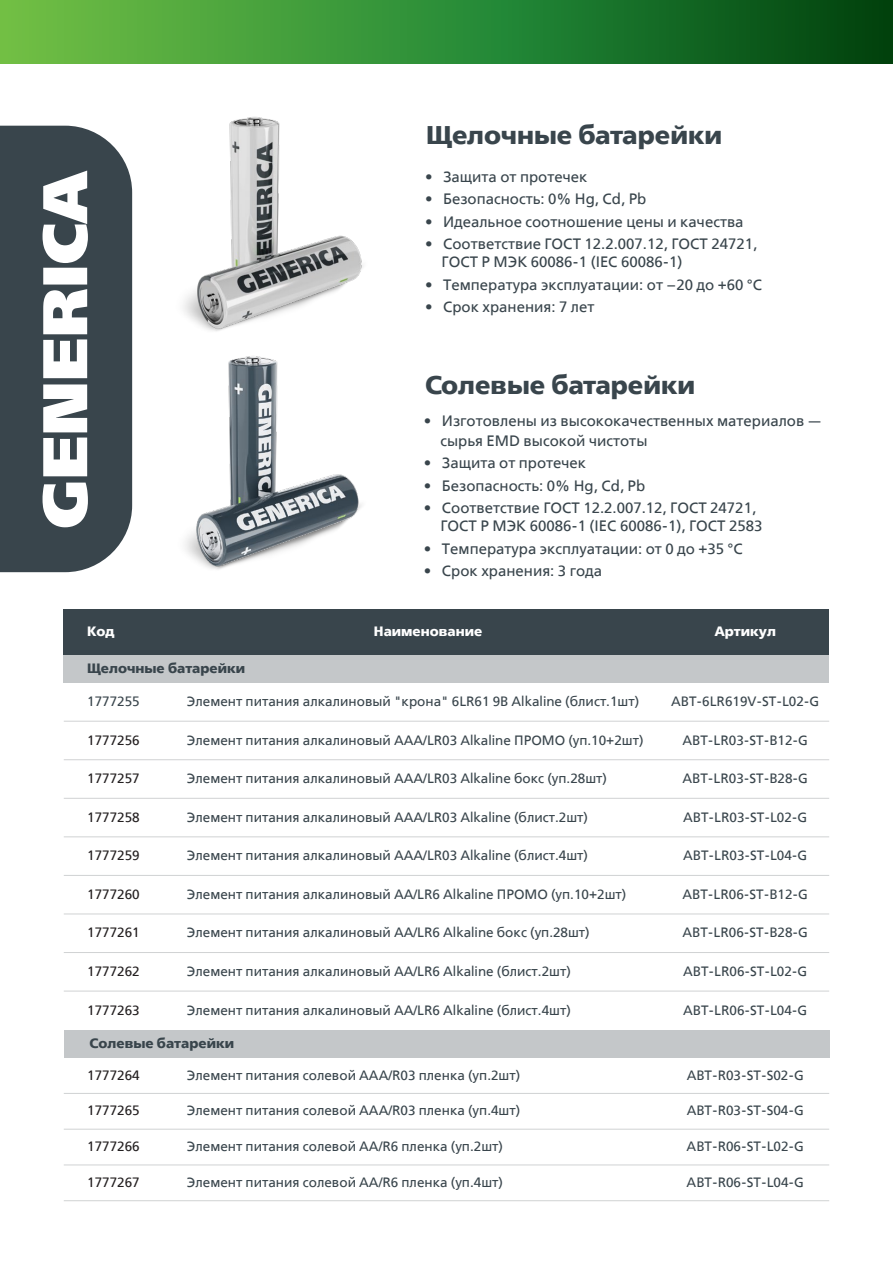
<style>
.page{position:relative;width:893px;height:1263px;background:#fff}
.page>*{position:absolute;margin:0;border:0;box-sizing:border-box;transform-origin:0 0}
.t1{font:700 25.5px "Free Set";color:#39454c}
.t2{font:15px/18px "Free Set";color:#39454c}
.t3{font:13.5px "Free Set";color:#39454c}
.t4{font:13.5px "Free Set";color:#231f20}
.t5{font:700 13.5px "Free Set";color:#39454c}
.t6{font:700 13.5px "Free Set";color:#fff}
</style>
<div class="page">
<img style="left:183px;top:117px;width:180px;height:213px">
<div style="left:0;top:0;width:893px;height:64px;background:linear-gradient(to right,#6cc74c,#004916)"></div>
<div style="left:0;top:126px;width:132px;height:446px;background:#39454c"></div>
<svg style="left:42px;top:171px;width:46px;height:356px"></svg>
<div style="left:64px;top:610px;width:765px;height:45px;background:#39454c"></div>
<div style="left:64px;top:655px;width:765px;height:28px;background:#c4c7c9"></div>
<div style="left:64px;top:1030px;width:765px;height:28px;background:#c4c7c9"></div>
<img style="left:185px;top:356px;width:177px;height:211px">
<hr style="left:64px;top:1200px;width:765px;height:1px;background:#d0d2d3">
<hr style="left:64px;top:1093px;width:765px;height:1px;background:#d0d2d3">
<hr style="left:64px;top:721px;width:765px;height:1px;background:#d0d2d3">
<hr style="left:64px;top:759px;width:765px;height:1px;background:#d0d2d3">
<hr style="left:64px;top:798px;width:765px;height:1px;background:#d0d2d3">
<hr style="left:64px;top:836px;width:765px;height:1px;background:#d0d2d3">
<hr style="left:64px;top:875px;width:765px;height:1px;background:#d0d2d3">
<hr style="left:64px;top:913px;width:765px;height:1px;background:#d0d2d3">
<hr style="left:64px;top:952px;width:765px;height:1px;background:#d0d2d3">
<hr style="left:64px;top:990px;width:765px;height:1px;background:#d0d2d3">
<hr style="left:64px;top:1129px;width:765px;height:1px;background:#d0d2d3">
<hr style="left:64px;top:1164px;width:765px;height:1px;background:#d0d2d3">
<h1 class="t1" style="left:426px;top:118px;width:298px">Щелочные батарейки</h1>
<p class="t2" style="left:425px;top:167px;width:164px">• Защита от протечек</p>
<p class="t2" style="left:425px;top:189px;width:223px">• Безопасность: 0% Hg, Cd, Pb</p>
<p class="t2" style="left:425px;top:212px;width:320px">• Идеальное соотношение цены и качества</p>
<p class="t2" style="left:442px;top:234px;width:317px;text-indent:-16px">• Соответствие ГОСТ 12.2.007.12, ГОСТ 24721,<br>ГОСТ Р МЭК 60086-1 (IEC 60086-1)</p>
<p class="t2" style="left:425px;top:275px;width:339px">• Температура эксплуатации: от –20 до +60 °С</p>
<p class="t2" style="left:425px;top:297px;width:171px">• Срок хранения: 7 лет</p>
<p class="t6" style="left:87px;top:623px;width:29px">Код</p>
<p class="t5" style="left:87px;top:659px;width:160px">Щелочные батарейки</p>
<h1 class="t1" style="left:425px;top:368px;width:272px">Солевые батарейки</h1>
<p class="t2" style="left:440px;top:411px;width:383px;line-height:19.5px;text-indent:-16px">• Изготовлены из высококачественных материалов — сырья EMD высокой чистоты</p>
<p class="t2" style="left:424px;top:454px;width:164px">• Защита от протечек</p>
<p class="t2" style="left:424px;top:476px;width:223px">• Безопасность: 0% Hg, Cd, Pb</p>
<p class="t2" style="left:440px;top:499px;width:323px;text-indent:-16px">• Соответствие ГОСТ 12.2.007.12, ГОСТ 24721,<br>ГОСТ Р МЭК 60086-1 (IEC 60086-1), ГОСТ 2583</p>
<p class="t2" style="left:424px;top:539px;width:321px">• Температура эксплуатации: от 0 до +35 °С</p>
<p class="t2" style="left:424px;top:562px;width:180px">• Срок хранения: 3 года</p>
<p class="t6" style="left:374px;top:623px;width:110px">Наименование</p>
<p class="t6" style="left:715px;top:623px;width:63px">Артикул</p>
<p class="t3" style="left:87px;top:692px;width:54px">1777255</p>
<p class="t4" style="left:87px;top:731px;width:54px">1777256</p>
<p class="t4" style="left:87px;top:769px;width:54px">1777257</p>
<p class="t4" style="left:87px;top:808px;width:54px">1777258</p>
<p class="t4" style="left:87px;top:847px;width:54px">1777259</p>
<p class="t4" style="left:87px;top:885px;width:54px">1777260</p>
<p class="t4" style="left:87px;top:924px;width:54px">1777261</p>
<p class="t4" style="left:87px;top:963px;width:54px">1777262</p>
<p class="t4" style="left:87px;top:1001px;width:54px">1777263</p>
<p class="t3" style="left:187px;top:692px;width:454px">Элемент питания алкалиновый "крона" 6LR61 9В Alkaline (блист.1шт)</p>
<p class="t3" style="left:187px;top:731px;width:458px">Элемент питания алкалиновый AAA/LR03 Alkaline ПРОМО (уп.10+2шт)</p>
<p class="t3" style="left:187px;top:769px;width:422px">Элемент питания алкалиновый AAA/LR03 Alkaline бокс (уп.28шт)</p>
<p class="t3" style="left:187px;top:808px;width:403px">Элемент питания алкалиновый AAA/LR03 Alkaline (блист.2шт)</p>
<p class="t3" style="left:187px;top:847px;width:403px">Элемент питания алкалиновый AAA/LR03 Alkaline (блист.4шт)</p>
<p class="t3" style="left:187px;top:885px;width:441px">Элемент питания алкалиновый AA/LR6 Alkaline ПРОМО (уп.10+2шт)</p>
<p class="t3" style="left:187px;top:924px;width:404px">Элемент питания алкалиновый AA/LR6 Alkaline бокс (уп.28шт)</p>
<p class="t3" style="left:187px;top:963px;width:385px">Элемент питания алкалиновый AA/LR6 Alkaline (блист.2шт)</p>
<p class="t3" style="left:187px;top:1001px;width:385px">Элемент питания алкалиновый AA/LR6 Alkaline (блист.4шт)</p>
<p class="t3" style="left:671px;top:692px;width:150px">ABT-6LR619V-ST-L02-G</p>
<p class="t3" style="left:683px;top:731px;width:127px">ABT-LR03-ST-B12-G</p>
<p class="t3" style="left:683px;top:769px;width:127px">ABT-LR03-ST-B28-G</p>
<p class="t3" style="left:683px;top:808px;width:126px">ABT-LR03-ST-L02-G</p>
<p class="t3" style="left:683px;top:847px;width:126px">ABT-LR03-ST-L04-G</p>
<p class="t3" style="left:683px;top:885px;width:127px">ABT-LR06-ST-B12-G</p>
<p class="t3" style="left:683px;top:924px;width:127px">ABT-LR06-ST-B28-G</p>
<p class="t3" style="left:683px;top:963px;width:126px">ABT-LR06-ST-L02-G</p>
<p class="t3" style="left:683px;top:1001px;width:126px">ABT-LR06-ST-L04-G</p>
<p class="t5" style="left:90px;top:1035px;width:146px">Солевые батарейки</p>
<p class="t4" style="left:87px;top:1066px;width:54px">1777264</p>
<p class="t4" style="left:87px;top:1102px;width:54px">1777265</p>
<p class="t4" style="left:87px;top:1138px;width:54px">1777266</p>
<p class="t4" style="left:87px;top:1173px;width:54px">1777267</p>
<p class="t3" style="left:187px;top:1066px;width:335px">Элемент питания солевой AAA/R03 пленка (уп.2шт)</p>
<p class="t3" style="left:187px;top:1102px;width:335px">Элемент питания солевой AAA/R03 пленка (уп.4шт)</p>
<p class="t3" style="left:187px;top:1138px;width:318px">Элемент питания солевой AA/R6 пленка (уп.2шт)</p>
<p class="t3" style="left:187px;top:1173px;width:318px">Элемент питания солевой AA/R6 пленка (уп.4шт)</p>
<p class="t3" style="left:687px;top:1066px;width:119px">ABT-R03-ST-S02-G</p>
<p class="t3" style="left:687px;top:1102px;width:119px">ABT-R03-ST-S04-G</p>
<p class="t3" style="left:687px;top:1138px;width:119px">ABT-R06-ST-L02-G</p>
<p class="t3" style="left:687px;top:1173px;width:119px">ABT-R06-ST-L04-G</p>
</div>
